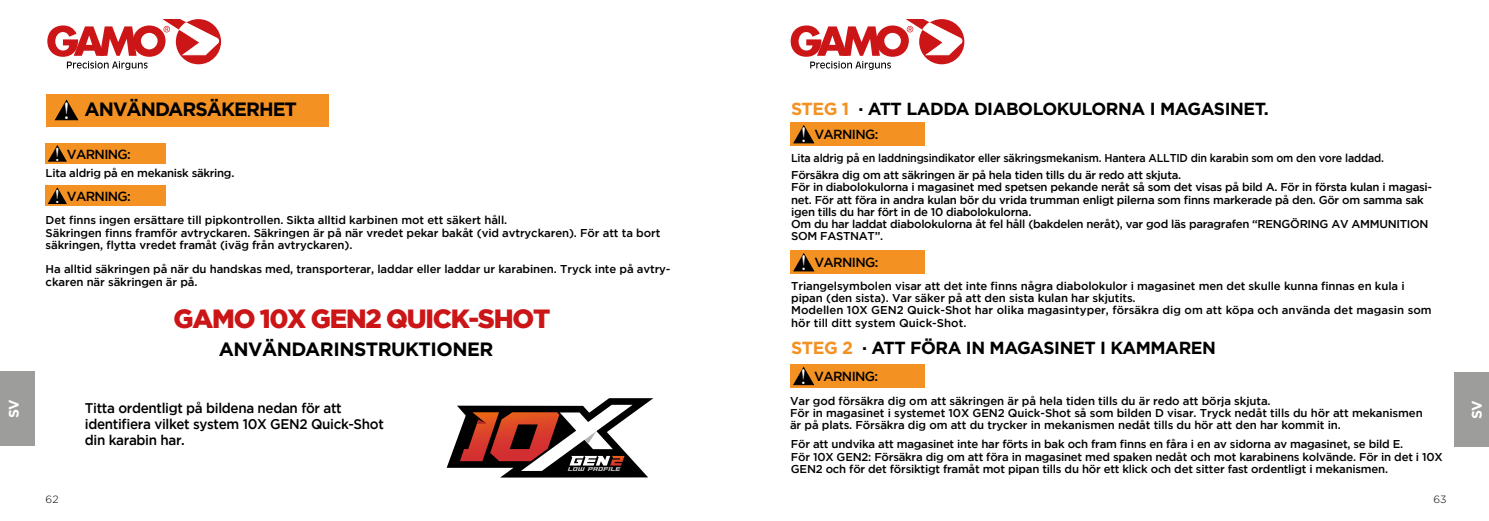
<style>
.page{position:relative;width:1489px;height:521px;background:#fff}
.page>*{position:absolute;margin:0;border:0;box-sizing:border-box;transform-origin:0 0}
.t1{font:900 26.25px "Gotham";letter-spacing:-.045em;color:#cb1517}
.t2{font:700 19.25px "Gotham";letter-spacing:-.035em;color:#000}
.t3{font:700 17.5px "Gotham";letter-spacing:-.025em;color:#000}
.t4{font:500 14px/15.8px "Gotham";letter-spacing:-.025em;color:#000;scale:.96 1}
.t5{font:700 14px "Gotham";color:#fff}
.t6{font:500 13.12px "Gotham";letter-spacing:-.05em;color:#000}
.t7{font:500 11.38px/12.2px "Gotham";letter-spacing:-.01em;color:#000}
.t8{font:500 11.38px "Gotham";letter-spacing:-.01em;color:#000;scale:.94 1}
.t9{font:300 10.5px "Gotham";color:#000}
.s1{font-family:"Times";font-weight:400;font-size:24.15px;color:#fff}
.s2{font-family:"Times";font-weight:400;font-size:19.25px;color:#fff}
.s3{color:#f39122}
.s4{font-family:"Times";font-weight:400;font-size:21.53px;color:#fff}
</style>
<div class="page">
<div style="left:46px;top:94px;width:282px;height:32px;background:#f39122"></div>
<svg style="left:54px;top:99px;width:25px;height:22px"></svg>
<div style="left:46px;top:143px;width:120px;height:21px;background:#f39122"></div>
<svg style="left:47px;top:145px;width:20px;height:17px"></svg>
<div style="left:46px;top:185px;width:120px;height:21px;background:#f39122"></div>
<svg style="left:47px;top:187px;width:20px;height:17px"></svg>
<div style="left:1453px;top:372px;width:35px;height:75px;background:#9d9d9c"></div>
<div style="left:0;top:372px;width:35px;height:74px;background:#9d9d9c"></div>
<div style="left:790px;top:123px;width:134px;height:23px;background:#f39122"></div>
<svg style="left:793px;top:125px;width:22px;height:19px"></svg>
<div style="left:790px;top:251px;width:134px;height:23px;background:#f39122"></div>
<svg style="left:793px;top:253px;width:22px;height:19px"></svg>
<div style="left:790px;top:364px;width:134px;height:24px;background:#f39122"></div>
<svg style="left:793px;top:366px;width:22px;height:20px"></svg>
<svg style="left:47px;top:19px;width:172px;height:51px"></svg>
<svg style="left:790px;top:19px;width:172px;height:51px"></svg>
<svg style="left:446px;top:398px;width:207px;height:79px"></svg>
<h2 class="t2" style="left:62px;top:98px;width:236px"><span class="s1">!</span> ANVÄNDARSÄKERHET</h2>
<p class="t6" style="left:54px;top:146px;width:79px"><span class="s2">!</span> VARNING:</p>
<p class="t6" style="left:54px;top:189px;width:79px"><span class="s2">!</span> VARNING:</p>
<p class="t7" style="left:46px;top:166px;width:190px">Lita aldrig på en mekanisk säkring.</p>
<p class="t7" style="left:46px;top:214px;width:616px">Det finns ingen ersättare till pipkontrollen. Sikta alltid karbinen mot ett säkert håll.<br>Säkringen finns framför avtryckaren. Säkringen är på när vredet pekar bakåt (vid avtryckaren). För att ta bort säkringen, flytta vredet framåt (iväg från avtryckaren).</p>
<p class="t7" style="left:46px;top:263px;width:626px">Ha alltid säkringen på när du handskas med, transporterar, laddar eller laddar ur karabinen. Tryck inte på avtry&shy;ckaren när säkringen är på.</p>
<h1 class="t1" style="left:173px;top:304px;width:378px">GAMO 10X GEN2 QUICK-SHOT</h1>
<h2 class="t2" style="left:219px;top:338px;width:276px">ANVÄNDARINSTRUKTIONER</h2>
<h3 class="t3" style="left:791px;top:99px;width:479px"><span class="s3">STEG 1</span> · ATT LADDA DIABOLOKULORNA I MAGASINET.</h3>
<p class="t6" style="left:799px;top:127px;width:80px"><span class="s4">!</span> VARNING:</p>
<p class="t8" style="left:791px;top:151px;width:632px">Lita aldrig på en laddningsindikator eller säkringsmekanism. Hantera ALLTID din karabin som om den vore laddad.</p>
<p class="t7" style="left:791px;top:169px;width:642px">Försäkra dig om att säkringen är på hela tiden tills du är redo att skjuta.<br>För in diabolokulorna i magasinet med spetsen pekande neråt så som det visas på bild A. För in första kulan i magasi&shy;net. För att föra in andra kulan bör du vrida trumman enligt pilerna som finns markerade på den. Gör om samma sak igen tills du har fört in de 10 diabolokulorna.<br>Om du har laddat diabolokulorna åt fel håll (bakdelen neråt), var god läs paragrafen “RENGÖRING AV AMMUNITION SOM FASTNAT”.</p>
<p class="t6" style="left:799px;top:255px;width:80px"><span class="s4">!</span> VARNING:</p>
<p class="t7" style="left:791px;top:279px;width:642px">Triangelsymbolen visar att det inte finns några diabolokulor i magasinet men det skulle kunna finnas en kula i pipan (den sista). Var säker på att den sista kulan har skjutits.<br>Modellen 10X GEN2 Quick-Shot har olika magasintyper, försäkra dig om att köpa och använda det magasin som hör till ditt system Quick-Shot.</p>
<h3 class="t3" style="left:791px;top:338px;width:426px"><span class="s3">STEG 2</span> · ATT FÖRA IN MAGASINET I KAMMAREN</h3>
<p class="t6" style="left:799px;top:369px;width:80px"><span class="s4">!</span> VARNING:</p>
<p class="t7" style="left:790px;top:394px;width:634px">Var god försäkra dig om att säkringen är på hela tiden tills du är redo att börja skjuta.<br>För in magasinet i systemet 10X GEN2 Quick-Shot så som bilden D visar. Tryck nedåt tills du hör att mekanismen är på plats. Försäkra dig om att du trycker in mekanismen nedåt tills du hör att den har kommit in.</p>
<p class="t7" style="left:791px;top:438px;width:653px">För att undvika att magasinet inte har förts in bak och fram finns en fåra i en av sidorna av magasinet, se bild E.<br>För 10X GEN2: Försäkra dig om att föra in magasinet med spaken nedåt och mot karabinens kolvände. För in det i 10X<br>GEN2 och för det försiktigt framåt mot pipan tills du hör ett klick och det sitter fast ordentligt i mekanismen.</p>
<p class="t5" style="left:6px;top:418px;width:21px;rotate:-90deg">SV</p>
<p class="t5" style="left:1468px;top:419px;width:21px;rotate:-90deg">SV</p>
<p class="t4" style="left:85px;top:400px;width:313px">Titta ordentligt på bildena nedan för att identifiera vilket system 10X GEN2 Quick-Shot din karabin har.</p>
<p class="t9" style="left:46px;top:494px;width:14px">62</p>
<p class="t9" style="left:1433px;top:494px;width:15px">63</p>
</div>
